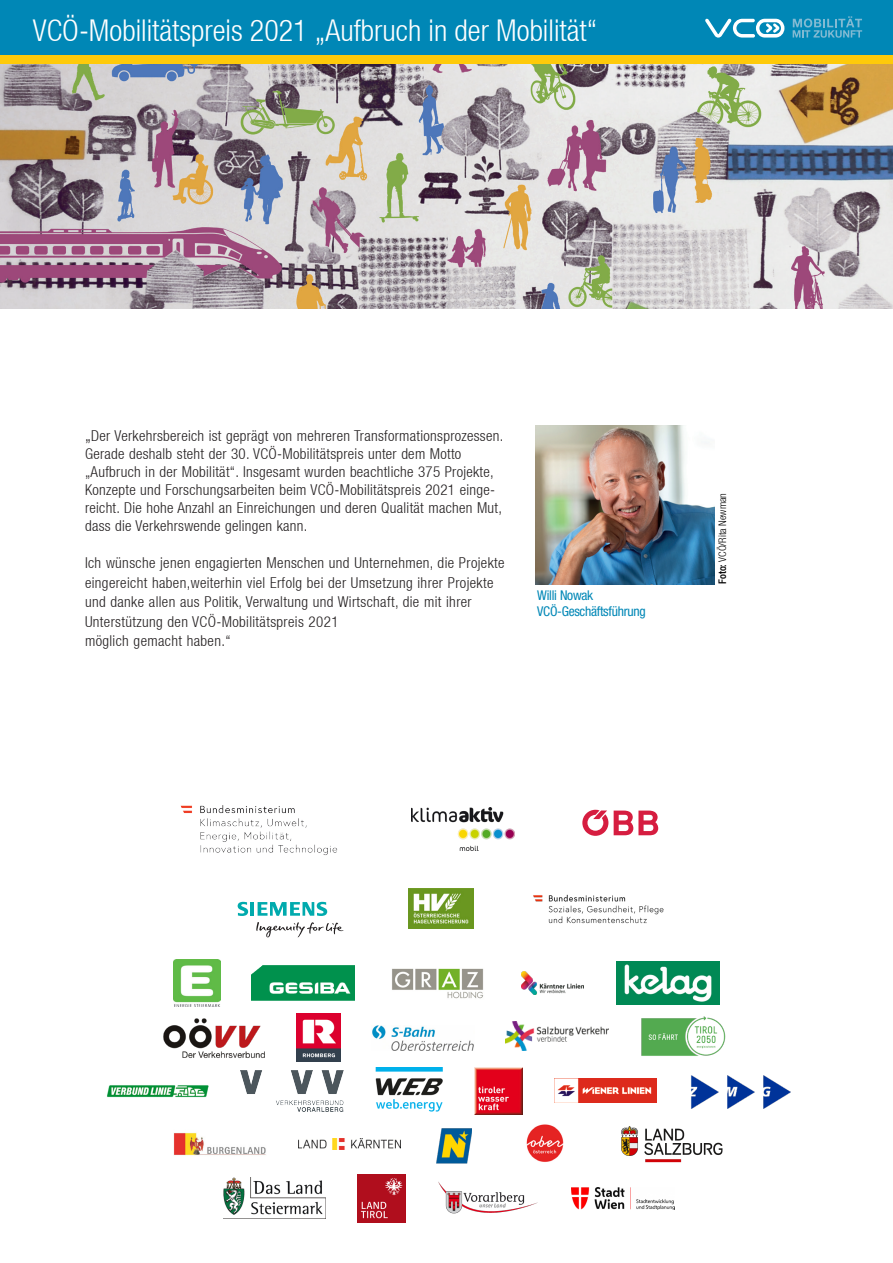
<style>
.page{position:relative;width:893px;height:1263px;background:#fff}
.page>*{position:absolute;margin:0;border:0;box-sizing:border-box;transform-origin:0 0}
.t1{font:300 condensed 36px "Helvetica Neue LT";color:#fff}
.t2{font:300 condensed 30px "Helvetica Neue LT";color:#fff}
.Projekttitel{font:300 condensed 15px/18px "Helvetica Neue LT";letter-spacing:.02em;color:#231f20}
.t3{font:condensed 13.5px "Helvetica Neue LT Std";letter-spacing:-.02em;color:#0087b6}
.t4{font:300 condensed 10.5px "Helvetica Neue LT";color:#000}
.s1{font-size:16.5px}
.s2{font-weight:500}
</style>
<div class="page">
<div style="left:0;top:0;width:893px;height:55px;background:#0087b6"></div>
<div style="left:0;top:55px;width:893px;height:10px;background:#feca0a"></div>
<svg style="left:705px;top:18px;width:79px;height:20px"></svg>
<svg style="left:793px;top:16px;width:69px;height:22px"></svg>
<img style="left:408px;top:888px;width:65px;height:41px">
<svg style="left:256px;top:922px;width:88px;height:15px"></svg>
<svg style="left:238px;top:902px;width:89px;height:14px"></svg>
<img style="left:533px;top:894px;width:131px;height:30px">
<img style="left:0;top:65px;width:893px;height:243px">
<img style="left:174px;top:1132px;width:92px;height:24px">
<img style="left:298px;top:1138px;width:103px;height:12px">
<img style="left:436px;top:1128px;width:35px;height:36px">
<img style="left:526px;top:1124px;width:38px;height:38px">
<img style="left:621px;top:1126px;width:102px;height:37px">
<img style="left:358px;top:1174px;width:47px;height:48px">
<img style="left:438px;top:1181px;width:100px;height:33px">
<img style="left:572px;top:1187px;width:102px;height:22px">
<img style="left:223px;top:1178px;width:103px;height:41px">
<img style="left:375px;top:1067px;width:68px;height:45px">
<img style="left:107px;top:1085px;width:102px;height:13px">
<img style="left:475px;top:1067px;width:48px;height:48px">
<img style="left:240px;top:1071px;width:103px;height:40px">
<img style="left:691px;top:1075px;width:100px;height:33px">
<img style="left:554px;top:1079px;width:103px;height:24px">
<img style="left:163px;top:1018px;width:102px;height:40px">
<img style="left:372px;top:1025px;width:102px;height:25px">
<img style="left:506px;top:1022px;width:102px;height:28px">
<img style="left:641px;top:1016px;width:85px;height:40px">
<img style="left:297px;top:1014px;width:43px;height:48px">
<img style="left:616px;top:961px;width:103px;height:43px">
<img style="left:521px;top:972px;width:62px;height:22px">
<img style="left:174px;top:959px;width:46px;height:48px">
<img style="left:392px;top:968px;width:92px;height:31px">
<img style="left:252px;top:965px;width:102px;height:35px">
<svg style="left:614px;top:810px;width:44px;height:25px"></svg>
<svg style="left:582px;top:810px;width:26px;height:26px"></svg>
<img style="left:180px;top:805px;width:158px;height:50px">
<img style="left:411px;top:807px;width:104px;height:43px">
<img style="left:536px;top:425px;width:178px;height:159px">
<p class="t2" style="left:33px;top:13px;width:566px">VCÖ-Mobilitätspreis 2021 „Aufbruch in der Mobilität“</p>
<p class="t1" style="left:255px;top:18px;width:331px">VCÖ-Mobilitätspreis 2015</p>
<p class="Projekttitel" style="left:85px;top:426px;width:420px"><span class="s1">„</span>Der Verkehrsbereich ist geprägt von mehreren Transformationsprozessen.<br>Gerade deshalb steht der 30. VCÖ-Mobilitätspreis unter dem Motto „Aufbruch in der Mobilität“. Insgesamt wurden beachtliche 375 Projekte, Konzepte und Forschungsarbeiten beim VCÖ-Mobilitätspreis 2021 einge&shy;reicht. Die hohe Anzahl an Einreichungen und deren Qualität machen Mut, dass die Verkehrswende gelingen kann.</p>
<p class="Projekttitel" style="left:85px;top:553px;width:421px;line-height:19.5px">Ich wünsche jenen engagierten Menschen und Unternehmen, die Projekte eingereicht haben,weiterhin viel Erfolg bei der Umsetzung ihrer Projekte und danke allen aus Politik, Verwaltung und Wirtschaft, die mit ihrer Unterstützung den VCÖ-Mobilitätspreis 2021<br>möglich gemacht haben.“</p>
<p class="t3" style="left:537px;top:587px;width:57px">Willi Nowak</p>
<p class="t3" style="left:537px;top:604px;width:110px">VCÖ-Geschäftsführung</p>
<p class="t4" style="left:716px;top:584px;width:93px;rotate:-90deg"><span class="s2">Foto:</span> VCÖ/Rita Newman</p>
</div>
